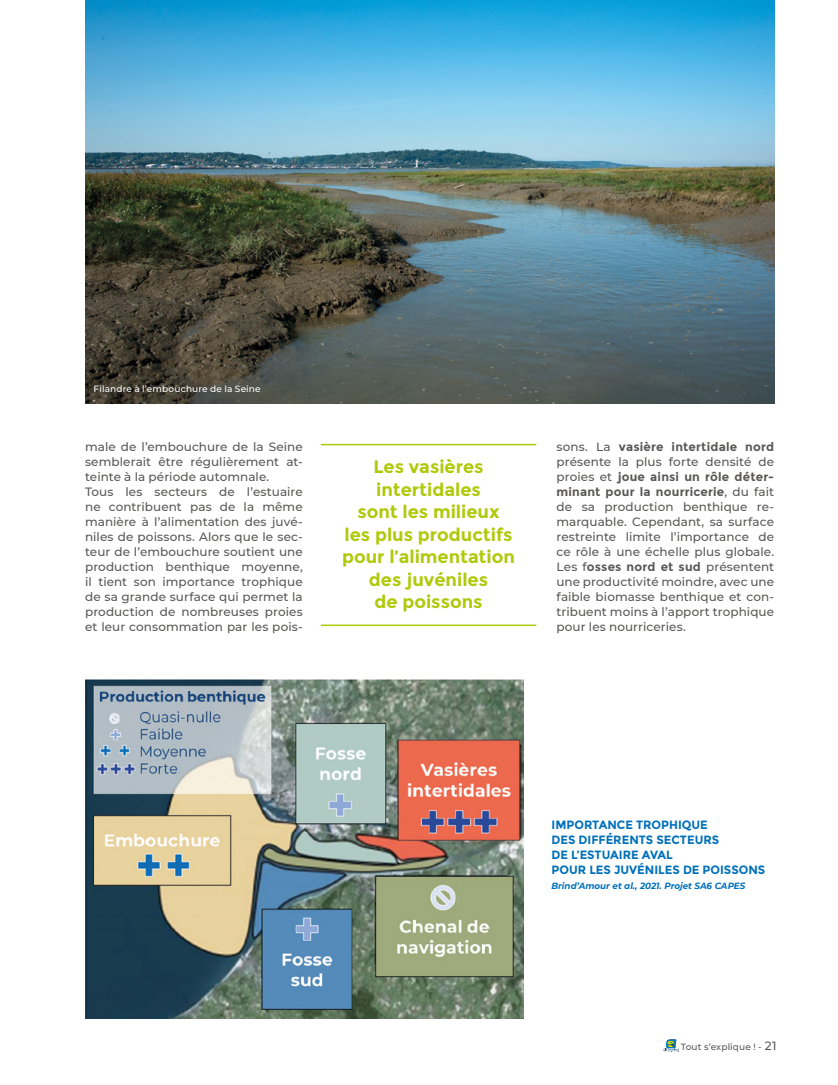
<style>
.page{position:relative;width:838px;height:1085px;background:#fff}
.page>*{position:absolute;margin:0;border:0;box-sizing:border-box;transform-origin:0 0}
.t1{font:700 18px/22.5px "Montserrat";color:#afca0b;text-align:center}
.t2{font:500 12px/15px "Montserrat";letter-spacing:.005em;color:#595857}
.t3{font:700 12px/15px "Montserrat";color:#0071ba}
.t4{font:italic 700 9px "Montserrat";color:#0071ba}
.t5{font:500 9px "Montserrat";letter-spacing:.015em;color:#fff}
.t6{font:500 9px "Montserrat";letter-spacing:.015em;color:#595857}
.s1{font-weight:700}
.s2{font-size:12px}
</style>
<div class="page">
<svg style="left:663px;top:1039px;width:16px;height:13px"></svg>
<hr style="left:321px;top:444px;width:215px;height:1px;background:#afca0b">
<hr style="left:321px;top:624px;width:215px;height:2px;background:#afca0b">
<img style="left:85px;top:0;width:689px;height:403px">
<img style="left:85px;top:679px;width:439px;height:339px">
<p class="t5" style="left:94px;top:383px;width:169px">Filandre à l’embouchure de la Seine</p>
<p class="t2" style="left:85px;top:439px;width:219px">male de l’embouchure de la Seine semblerait être régulièrement at&shy;teinte à la période automnale.<br>Tous les secteurs de l’estuaire ne contribuent pas de la même manière à l’alimentation des juvé&shy;niles de poissons. Alors que le sec&shy;teur de l’embouchure soutient une production benthique moyenne, il tient son importance trophique de sa grande surface qui permet la production de nombreuses proies et leur consommation par les pois-</p>
<p class="t2" style="left:556px;top:439px;width:219px;text-align:justify">sons. La <span class="s1">vasière intertidale nord </span>présente la plus forte densité de proies et <span class="s1">joue ainsi un rôle déter&shy;minant pour la nourricerie</span>, du fait de sa production benthique re&shy;marquable. Cependant, sa surface restreinte limite l’importance de ce rôle à une échelle plus globale.<br>Les f<span class="s1">osses nord et sud</span> présentent une productivité moindre, avec une faible biomasse benthique et con&shy;tribuent moins à l’apport trophique pour les nourriceries.</p>
<p class="t1" style="left:342px;top:455px;width:174px">Les vasières intertidales<br>sont les milieux<br>les plus productifs pour l’alimentation des juvéniles<br>de poissons</p>
<p class="t3" style="left:551px;top:817px;width:215px">IMPORTANCE TROPHIQUE<br>DES DIFFÉRENTS SECTEURS<br>DE L’ESTUAIRE AVAL<br>POUR LES JUVÉNILES DE POISSONS</p>
<p class="t4" style="left:551px;top:879px;width:195px">Brind’Amour et al., 2021. Projet SA6 CAPES</p>
<p class="t6" style="left:681px;top:1040px;width:97px">Tout s’explique ! - <span class="s2">21</span></p>
</div>
